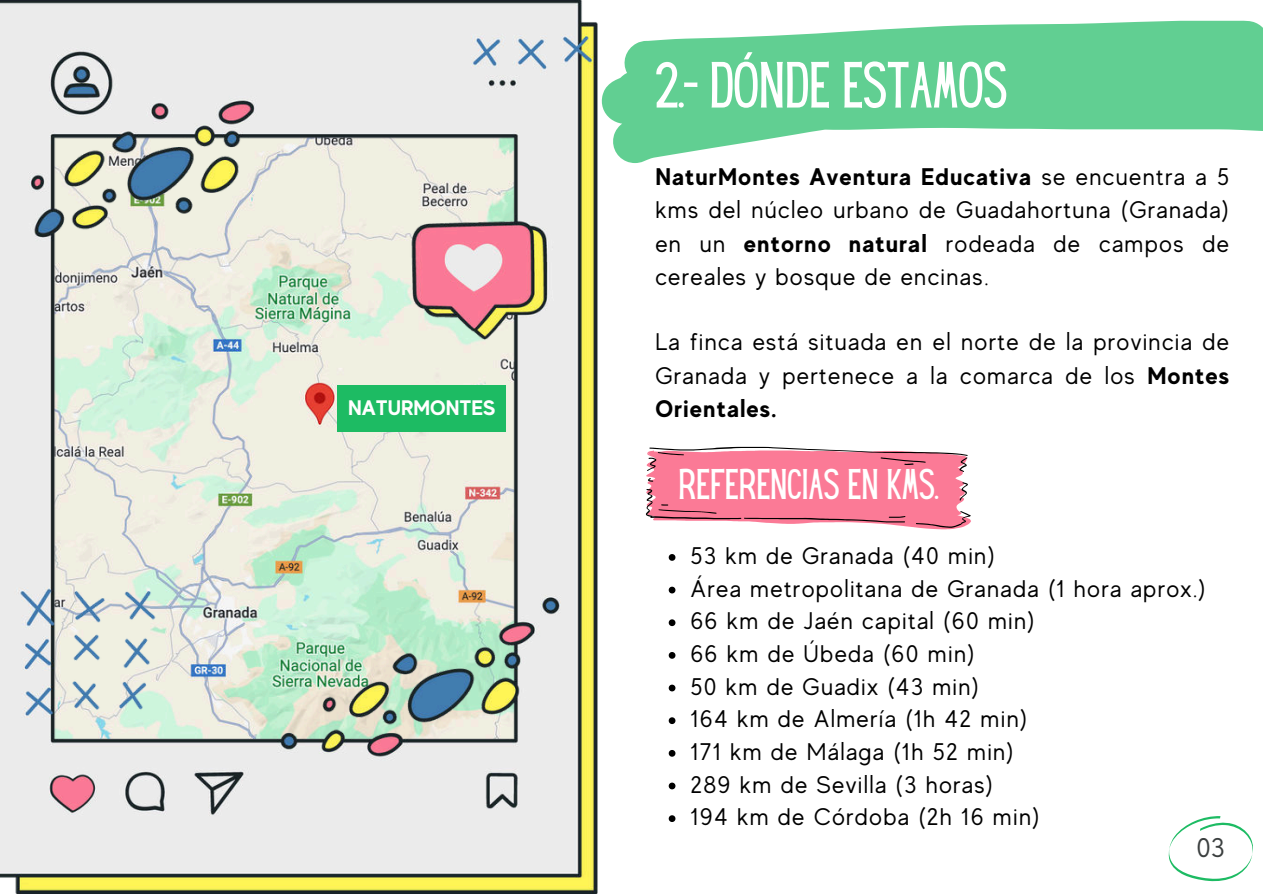
<style>
.page{position:relative;width:1263px;height:894px;background:#fff}
.page>*{position:absolute;margin:0;border:0;box-sizing:border-box;transform-origin:0 0}
.t1{font:57px "Hey Gotcha";color:#fff}
.t2{font:37.5px "Hey Gotcha";color:#fff}
.t3{font:27px "MADE Evolve Sans";color:#3b3f3f}
.t4{font:24px/32.5px "MADE Evolve Sans";letter-spacing:.055em;color:#000;text-align:justify}
.t5{font:700 21px "MADE Evolve Sans";color:#fff}
.s1{font-weight:700}
</style>
<div class="page">
<svg style="left:601px;top:20px;width:662px;height:143px;fill:#61cf92"></svg>
<img style="left:0;top:0;width:597px;height:893px">
<svg style="left:1168px;top:816px;width:85px;height:64px"></svg>
<div style="left:337px;top:385px;width:169px;height:47px;background:#1dbb63"></div>
<svg style="left:646px;top:446px;width:325px;height:83px;background:#f18aa0"></svg>
<svg style="left:669px;top:554px;width:6px;height:6px"></svg>
<svg style="left:669px;top:586px;width:6px;height:7px"></svg>
<svg style="left:669px;top:619px;width:6px;height:7px"></svg>
<svg style="left:669px;top:652px;width:6px;height:6px"></svg>
<svg style="left:669px;top:684px;width:6px;height:7px"></svg>
<svg style="left:669px;top:717px;width:6px;height:6px"></svg>
<svg style="left:669px;top:750px;width:6px;height:6px"></svg>
<svg style="left:669px;top:782px;width:6px;height:7px"></svg>
<svg style="left:669px;top:815px;width:6px;height:6px"></svg>
<p class="t5" style="left:348px;top:394px;width:149px">NATURMONTES</p>
<h1 class="t1" style="left:655px;top:51px;width:353px">2.- DÓNDE ESTAMOS</h1>
<p class="t4" style="left:655px;top:160px;width:575px;line-height:33px"><span class="s1">NaturMontes Aventura Educativa</span> se encuentra a 5 kms del núcleo urbano de Guadahortuna (Granada) en un <span class="s1">entorno natural</span> rodeada de campos de cereales y bosque de encinas.</p>
<p class="t4" style="left:655px;top:324px;width:575px;line-height:33.8px">La finca está situada en el norte de la provincia de Granada y pertenece a la comarca de los <span class="s1">Montes Orientales.</span></p>
<h2 class="t2" style="left:678px;top:462px;width:261px">REFERENCIAS EN KMS.</h2>
<p class="t4" style="left:690px;top:538px;width:517px;text-align:left">53 km de Granada (40 min)<br>Área metropolitana de Granada (1 hora aprox.)<br>66 km de Jaén capital (60 min)<br>66 km de Úbeda (60 min)<br>50 km de Guadix (43 min)<br>164 km de Almería (1h 42 min)<br>171 km de Málaga (1h 52 min)<br>289 km de Sevilla (3 horas)<br>194 km de Córdoba (2h 16 min)</p>
<p class="t3" style="left:1196px;top:830px;width:30px">03</p>
</div>
